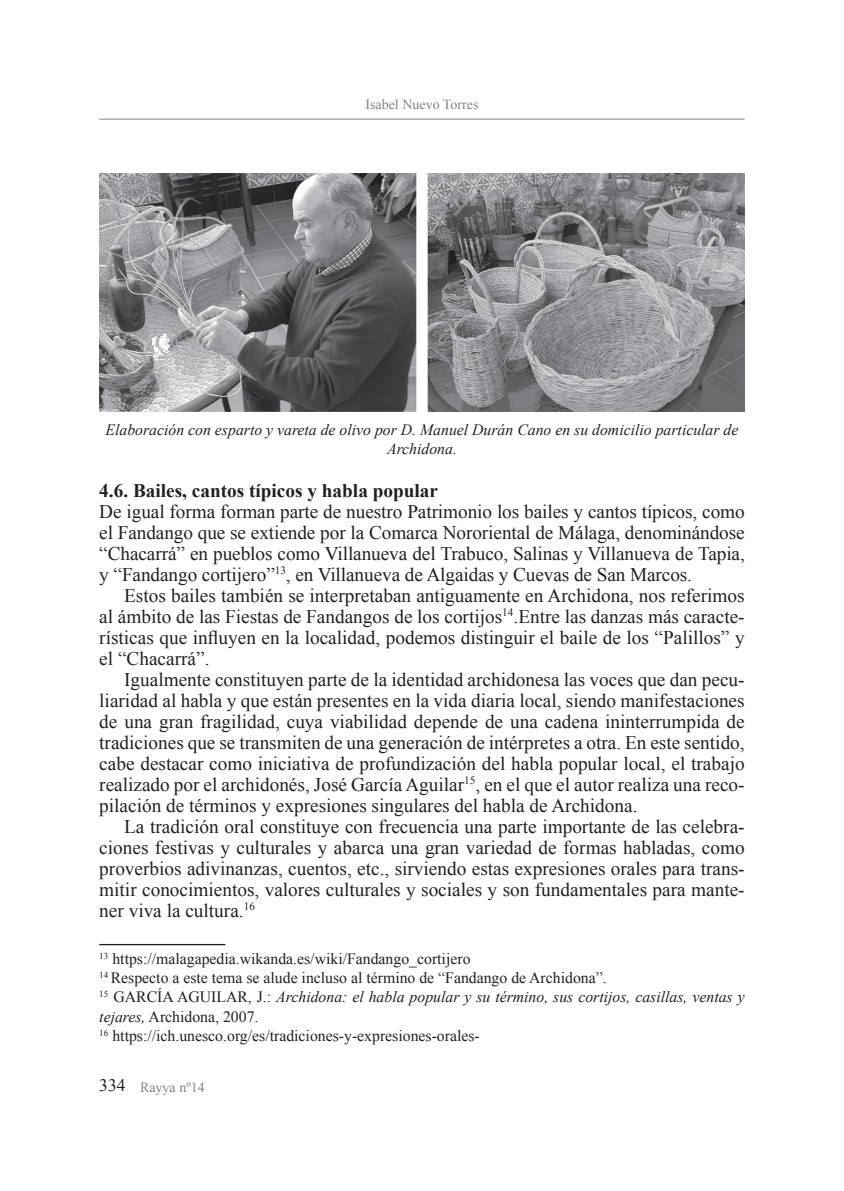
<style>
.page{position:relative;width:844px;height:1191px;background:#fff}
.page>*{position:absolute;margin:0;border:0;box-sizing:border-box;transform-origin:0 0}
.t1{font:19.25px/21px "Times New Roman";color:#231f20;text-align:justify}
.t2{font:700 19.25px "Times New Roman";color:#231f20}
.t3{font:17.5px "Times New Roman";color:#231f20}
.t4{font:15.75px/19.2px "Times New Roman";color:#231f20}
.t5{font:italic 15.75px/19.2px "Times New Roman";color:#231f20;text-align:center}
.t6{font:14px "Times New Roman";color:#808285}
.s1{font-style:italic}
</style>
<div class="page">
<hr style="left:99px;top:119px;width:645px;height:1px;background:#808285">
<hr style="left:99px;top:944px;width:126px;height:1px;background:#231f20">
<img style="left:99px;top:174px;width:645px;height:237px">
<p class="t6" style="left:365px;top:95px;width:115px">Isabel Nuevo Torres</p>
<p class="t5" style="left:105px;top:420px;width:634px">Elaboración con esparto y vareta de olivo por D. Manuel Durán Cano en su domicilio particular de<br>Archidona.</p>
<p class="t2" style="left:99px;top:477px;width:340px">4.6. Bailes, cantos típicos y habla popular</p>
<p class="t1" style="left:99px;top:500px;width:647px">De igual forma forman parte de nuestro Patrimonio los bailes y cantos típicos, como el Fandango que se extiende por la Comarca Nororiental de Málaga, denominándose “Chacarrá” en pueblos como Villanueva del Trabuco, Salinas y Villanueva de Tapia, y “Fandango cortijero”<sup>13</sup>, en Villanueva de Algaidas y Cuevas de San Marcos.</p>
<p class="t1" style="left:99px;top:584px;width:646px;text-indent:25px">Estos bailes también se interpretaban antiguamente en Archidona, nos referimos al ámbito de las Fiestas de Fandangos de los cortijos<sup>14</sup>.Entre las danzas más caracte&shy;rísticas que influyen en la localidad, podemos distinguir el baile de los “Palillos” y el “Chacarrá”.</p>
<p class="t1" style="left:99px;top:668px;width:646px;text-indent:25px">Igualmente constituyen parte de la identidad archidonesa las voces que dan pecu&shy;liaridad al habla y que están presentes en la vida diaria local, siendo manifestaciones de una gran fragilidad, cuya viabilidad depende de una cadena ininterrumpida de tradiciones que se transmiten de una generación de intérpretes a otra. En este sentido, cabe destacar como iniciativa de profundización del habla popular local, el trabajo realizado por el archidonés, José García Aguilar<sup>15</sup>, en el que el autor realiza una reco&shy;pilación de términos y expresiones singulares del habla de Archidona.</p>
<p class="t1" style="left:99px;top:815px;width:646px;text-indent:25px">La tradición oral constituye con frecuencia una parte importante de las celebra&shy;ciones festivas y culturales y abarca una gran variedad de formas habladas, como proverbios adivinanzas, cuentos, etc., sirviendo estas expresiones orales para trans&shy;mitir conocimientos, valores culturales y sociales y son fundamentales para mante&shy;ner viva la cultura.<sup>16</sup></p>
<p class="t4" style="left:99px;top:948px;width:646px"><sup>13</sup> https://malagapedia.wikanda.es/wiki/Fandango_cortijero<br><sup>14</sup> Respecto a este tema se alude incluso al término de “Fandango de Archidona”.<br><sup>15</sup> GARCÍA AGUILAR, J.: <span class="s1">Archidona: el habla popular y su término, sus cortijos, casillas, ventas y tejares,</span> Archidona, 2007.<br><sup>16</sup> https://ich.unesco.org/es/tradiciones-y-expresiones-orales-</p>
<p class="t3" style="left:99px;top:1073px;width:28px">334</p>
<p class="t6" style="left:140px;top:1077px;width:66px">Rayya nº14</p>
</div>
